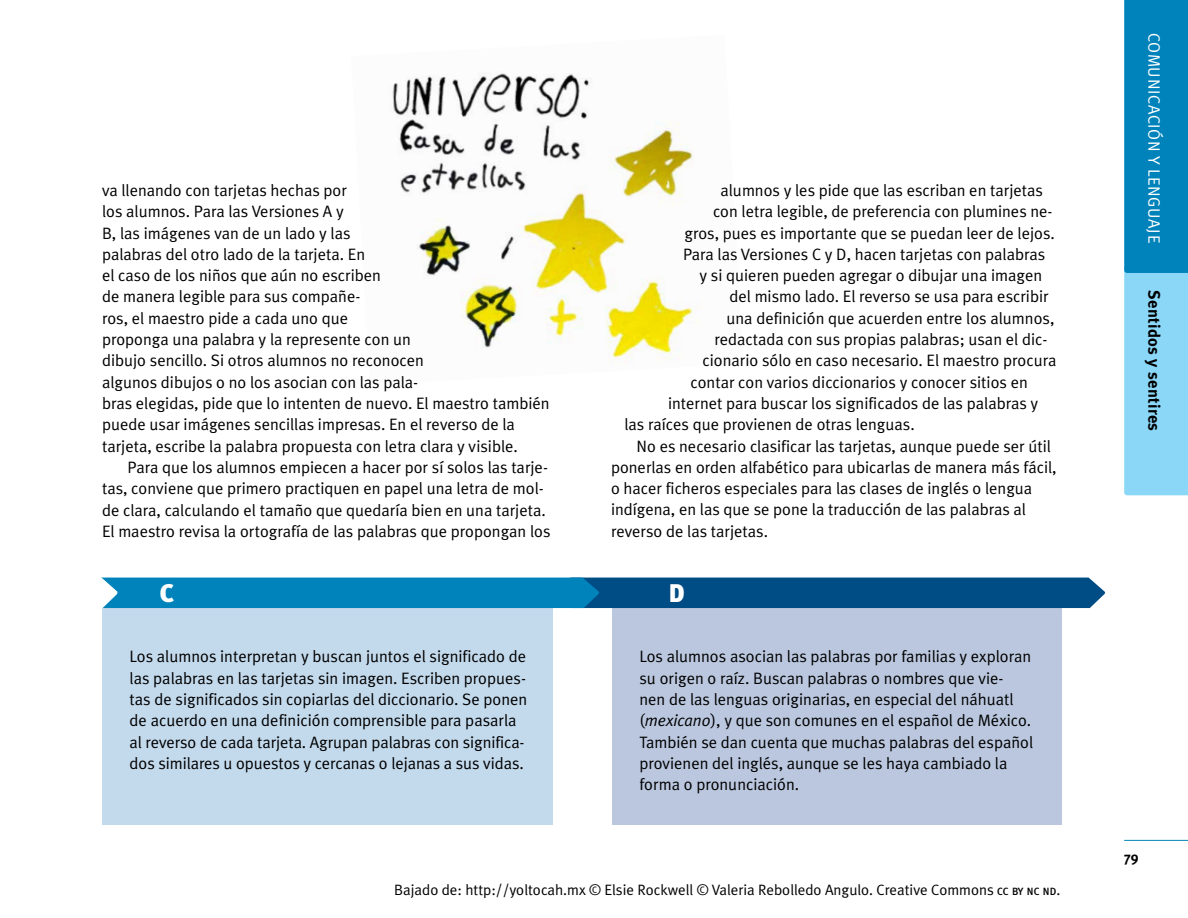
<style>
.page{position:relative;width:1188px;height:918px;background:#fff}
.page>*{position:absolute;margin:0;border:0;box-sizing:border-box;transform-origin:0 0}
.t1{font:900 25.5px "Meta Plus";color:#fff}
.t2{font:16.5px/21.3px "Meta Plus";color:#000}
.t3{font:16.5px "Meta Plus";letter-spacing:.035em;color:#fff}
.t4{font:700 16.5px "Meta Plus";letter-spacing:.02em;color:#000}
.t5{font:15px "Meta Plus";color:#000}
.t6{font:700 14.25px "Meta Plus";color:#000}
.s1{font-style:italic}
.s2{font-weight:500;font-size:10.5px}
</style>
<div class="page">
<hr style="left:1124px;top:840px;width:64px;height:1px;background:#0083bb">
<svg style="left:1124px;top:0;width:64px;height:495px;background:#3fa8d6"></svg>
<img style="left:392px;top:73px;width:309px;height:291px">
<div style="left:612px;top:605px;width:449px;height:220px;background:#bac7de"></div>
<div style="left:103px;top:605px;width:450px;height:220px;background:#c3d9ec"></div>
<svg style="left:101px;top:577px;width:1004px;height:32px;background:#0e6fa4"></svg>
<p class="t2" style="left:102px;top:179px;width:449px">va llenando con tarjetas hechas por<br>los alumnos. Para las Versiones A y<br>B, las imágenes van de un lado y las<br>palabras del otro lado de la tarjeta. En<br>el caso de los niños que aún no escriben<br>de manera legible para sus compañe-<br>ros, el maestro pide a cada uno que<br>proponga una palabra y la represente con un<br>dibujo sencillo. Si otros alumnos no reconocen<br>algunos dibujos o no los asocian con las pala-<br>bras elegidas, pide que lo intenten de nuevo. El maestro también puede usar imágenes sencillas impresas. En el reverso de la tarjeta, escribe la palabra propuesta con letra clara y visible.</p>
<p class="t2" style="left:102px;top:456px;width:450px;text-indent:26px">Para que los alumnos empiecen a hacer por sí solos las tarje&shy;tas, conviene que primero practiquen en papel una letra de mol&shy;de clara, calculando el tamaño que quedaría bien en una tarjeta.<br>El maestro revisa la ortografía de las palabras que propongan los</p>
<p class="t2" style="left:721px;top:179px;width:324px">alumnos y les pide que las escriban en tarjetas</p>
<p class="t2" style="left:713px;top:201px;width:341px">con letra legible, de preferencia con plumines ne-</p>
<p class="t2" style="left:685px;top:222px;width:372px">gros, pues es importante que se puedan leer de lejos.</p>
<p class="t2" style="left:683px;top:243px;width:364px">Para las Versiones C y D, hacen tarjetas con palabras</p>
<p class="t2" style="left:700px;top:265px;width:344px">y si quieren pueden agregar o dibujar una imagen</p>
<p class="t2" style="left:730px;top:286px;width:321px">del mismo lado. El reverso se usa para escribir</p>
<p class="t2" style="left:726px;top:307px;width:329px">una definición que acuerden entre los alumnos,</p>
<p class="t2" style="left:715px;top:329px;width:334px">redactada con sus propias palabras; usan el dic-</p>
<p class="t2" style="left:703px;top:350px;width:355px">cionario sólo en caso necesario. El maestro procura</p>
<p class="t2" style="left:691px;top:371px;width:339px">contar con varios diccionarios y conocer sitios en</p>
<p class="t2" style="left:668px;top:392px;width:372px">internet para buscar los significados de las palabras y</p>
<p class="t2" style="left:625px;top:414px;width:292px">las raíces que provienen de otras lenguas.</p>
<p class="t2" style="left:637px;top:435px;width:416px">No es necesario clasificar las tarjetas, aunque puede ser útil</p>
<p class="t2" style="left:611px;top:456px;width:447px">ponerlas en orden alfabético para ubicarlas de manera más fácil,</p>
<p class="t2" style="left:611px;top:478px;width:423px">o hacer ficheros especiales para las clases de inglés o lengua</p>
<p class="t2" style="left:611px;top:499px;width:417px">indígena, en las que se pone la traducción de las palabras al</p>
<p class="t2" style="left:611px;top:520px;width:159px">reverso de las tarjetas.</p>
<h1 class="t1" style="left:160px;top:578px;width:15px">C</h1>
<h1 class="t1" style="left:668px;top:578px;width:18px">D</h1>
<p class="t2" style="left:130px;top:646px;width:399px">Los alumnos interpretan y buscan juntos el significado de las palabras en las tarjetas sin imagen. Escriben propues&shy;tas de significados sin copiarlas del diccionario. Se ponen de acuerdo en una definición comprensible para pasarla al reverso de cada tarjeta. Agrupan palabras con significa&shy;dos similares u opuestos y cercanas o lejanas a sus vidas.</p>
<p class="t2" style="left:639px;top:646px;width:395px">Los alumnos asocian las palabras por familias y exploran su origen o raíz. Buscan palabras o nombres que vie&shy;nen de las lenguas originarias, en especial del náhuatl (<span class="s1">mexicano</span>), y que son comunes en el español de México.<br>También se dan cuenta que muchas palabras del español provienen del inglés, aunque se les haya cambiado la forma o pronunciación.</p>
<p class="t5" style="left:394px;top:881px;width:668px">Bajado de: http://yoltocah.mx © Elsie Rockwell © Valeria Rebolledo Angulo. Creative Commons <span class="s2">CC BY NC ND</span>.</p>
<p class="t3" style="left:1164px;top:33px;width:212px;rotate:90deg">COMUNICACIÓN Y LENGUAJE</p>
<p class="t4" style="left:1164px;top:290px;width:143px;rotate:90deg">Sentidos y sentires</p>
<p class="t6" style="left:1124px;top:849px;width:16px">79</p>
</div>
